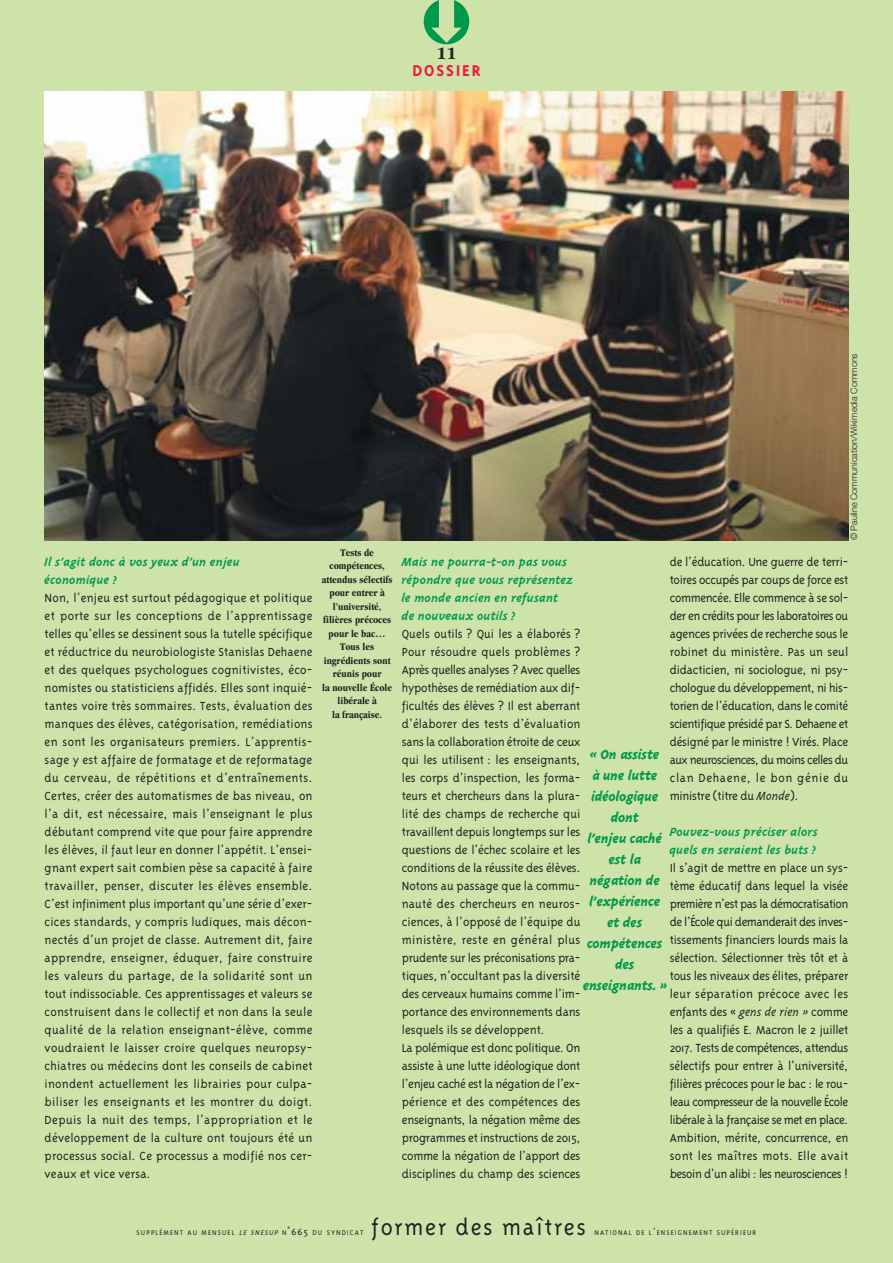
<style>
.page{position:relative;width:893px;height:1263px;background:#cde3aa}
.page>*{position:absolute;margin:0;border:0;box-sizing:border-box;transform-origin:0 0}
.t1{font:300 25.5px "Triplex";letter-spacing:.07em;color:#231f20}
.t2{font:700 18px/16.2px "Triplex";letter-spacing:.1em;color:#ed1a3a;text-align:center}
.t3{font:italic 800 15px/21px "Triplex";letter-spacing:-.015em;color:#00984a;text-align:center;scale:.95 1}
.t4{font:300 13.5px/18px "Triplex";letter-spacing:.005em;color:#231f20}
.t5{font:300 13.5px/18px "Triplex";letter-spacing:-.015em;color:#231f20}
.t6{font:700 condensed 10.5px/13.5px "Garamond";color:#231f20;text-align:center}
.t7{font:300 9px "Helvetica Neue";color:#231f20}
.t8{font:300 7.8px "Triplex";letter-spacing:.135em;color:#231f20}
.s1{font-family:"Garamond";color:#231f20}
.s2{font-weight:700;font-style:italic;color:#00984a}
.s3{font-style:italic}
.s4{font-size:10.5px}
</style>
<div class="page">
<img style="left:45px;top:92px;width:803px;height:448px">
<p class="t2" style="left:412px;top:47px;width:70px"><span class="s1">11<br></span>DOSSIER</p>
<p class="t7" style="left:849px;top:540px;width:189px;rotate:-90deg">© Pauline Communication/Wikimedia Commons</p>
<p class="t6" style="left:322px;top:547px;width:72px">Tests de compétences, attendus sélectifs pour entrer à l’université, filières précoces pour le bac…<br>Tous les ingrédients sont réunis pour<br>la nouvelle École libérale à<br>la française.</p>
<p class="t4" style="left:45px;top:554px;width:269px"><span class="s2">Il s’agit donc à vos yeux d’un enjeu<br>économique ?<br></span>Non, l’enjeu est surtout pédagogique et politique et porte sur les conceptions de l’apprentissage telles qu’elles se dessinent sous la tutelle spécifique et réductrice du neurobiologiste Stanislas Dehaene et des quelques psychologues cognitivistes, éco&shy;nomistes ou statisticiens affidés. Elles sont inquié&shy;tantes voire très sommaires. Tests, évaluation des manques des élèves, catégorisation, remédiations en sont les organisateurs premiers. L’apprentis&shy;sage y est affaire de formatage et de reformatage du cerveau, de répétitions et d’entraînements.<br>Certes, créer des automatismes de bas niveau, on l’a dit, est nécessaire, mais l’enseignant le plus débutant comprend vite que pour faire apprendre les élèves, il faut leur en donner l’appétit. L’ensei&shy;gnant expert sait combien pèse sa capacité à faire travailler, penser, discuter les élèves ensemble.<br>C’est infiniment plus important qu’une série d’exer&shy;cices standards, y compris ludiques, mais décon&shy;nectés d’un projet de classe. Autrement dit, faire apprendre, enseigner, éduquer, faire construire les valeurs du partage, de la solidarité sont un tout indissociable. Ces apprentissages et valeurs se construisent dans le collectif et non dans la seule qualité de la relation enseignant-élève, comme voudraient le laisser croire quelques neuropsy&shy;chiatres ou médecins dont les conseils de cabinet inondent actuellement les librairies pour culpa&shy;biliser les enseignants et les montrer du doigt.<br>Depuis la nuit des temps, l’appropriation et le développement de la culture ont toujours été un processus social. Ce processus a modifié nos cer&shy;veaux et vice versa.</p>
<p class="t4" style="left:402px;top:554px;width:180px"><span class="s2">Mais ne pourra-t-on pas vous répondre que vous représentez le monde ancien en refusant<br>de nouveaux outils ?<br></span>Quels outils ? Qui les a élaborés ?<br>Pour résoudre quels problèmes ?<br>Après quelles analyses ? Avec quelles hypothèses de remédiation aux dif&shy;ficultés des élèves ? Il est aberrant d’élaborer des tests d’évaluation sans la collaboration étroite de ceux qui les utilisent : les enseignants, les corps d’inspection, les forma&shy;teurs et chercheurs dans la plura&shy;lité des champs de recherche qui travaillent depuis longtemps sur les questions de l’échec scolaire et les conditions de la réussite des élèves.<br>Notons au passage que la commu&shy;nauté des chercheurs en neuros&shy;ciences, à l’opposé de l’équipe du ministère, reste en général plus prudente sur les préconisations pra&shy;tiques, n’occultant pas la diversité des cerveaux humains comme l’im&shy;portance des environnements dans lesquels ils se développent.<br>La polémique est donc politique. On assiste à une lutte idéologique dont l’enjeu caché est la négation de l’ex&shy;périence et des compétences des enseignants, la négation même des programmes et instructions de 2015, comme la négation de l’apport des disciplines du champ des sciences</p>
<p class="t4" style="left:670px;top:554px;width:180px;text-align:justify">de l’éducation. Une guerre de terri&shy;toires occupés par coups de force est commencée. Elle commence à se sol&shy;der en crédits pour les laboratoires ou agences privées de recherche sous le robinet du ministère. Pas un seul didacticien, ni sociologue, ni psy&shy;chologue du développement, ni his&shy;torien de l’éducation, dans le comité scientifique présidé par S. Dehaene et désigné par le ministre ! Virés. Place aux neurosciences, du moins celles du clan Dehaene, le bon génie du ministre (titre du <span class="s3">Monde</span>).</p>
<p class="t3" style="left:583px;top:745px;width:90px">« On assiste<br>à une lutte idéologique dont<br>l’enjeu caché est la négation de l’expérience et des compétences des enseignants. »</p>
<p class="t5" style="left:670px;top:824px;width:180px"><span class="s2">Pouvez-vous préciser alors quels en seraient les buts ?<br></span>Il s’agit de mettre en place un sys&shy;tème éducatif dans lequel la visée première n’est pas la démocratisation de l’École qui demanderait des inves&shy;tissements financiers lourds mais la sélection. Sélectionner très tôt et à tous les niveaux des élites, préparer leur séparation précoce avec les enfants des « <span class="s3">gens de rien »</span> comme les a qualifiés E. Macron le 2 juillet 2017. Tests de compétences, attendus sélectifs pour entrer à l’université, filières précoces pour le bac : le rou&shy;leau compresseur de la nouvelle École libérale à la française se met en place.<br>Ambition, mérite, concurrence, en sont les maîtres mots. Elle avait besoin d’un alibi : les neurosciences !</p>
<p class="t8" style="left:137px;top:1230px;width:228px">SUPPLÉMENT AU MENSUEL <span class="s3">LE SNESUP</span> N<span class="s4">˚665</span> DU SYNDICAT</p>
<p class="t1" style="left:371px;top:1218px;width:216px">former des maîtres</p>
<p class="t8" style="left:594px;top:1230px;width:163px">NATIONAL DE L<span class="s4">’</span>ENSEIGNEMENT SUPÉRIEUR</p>
</div>
